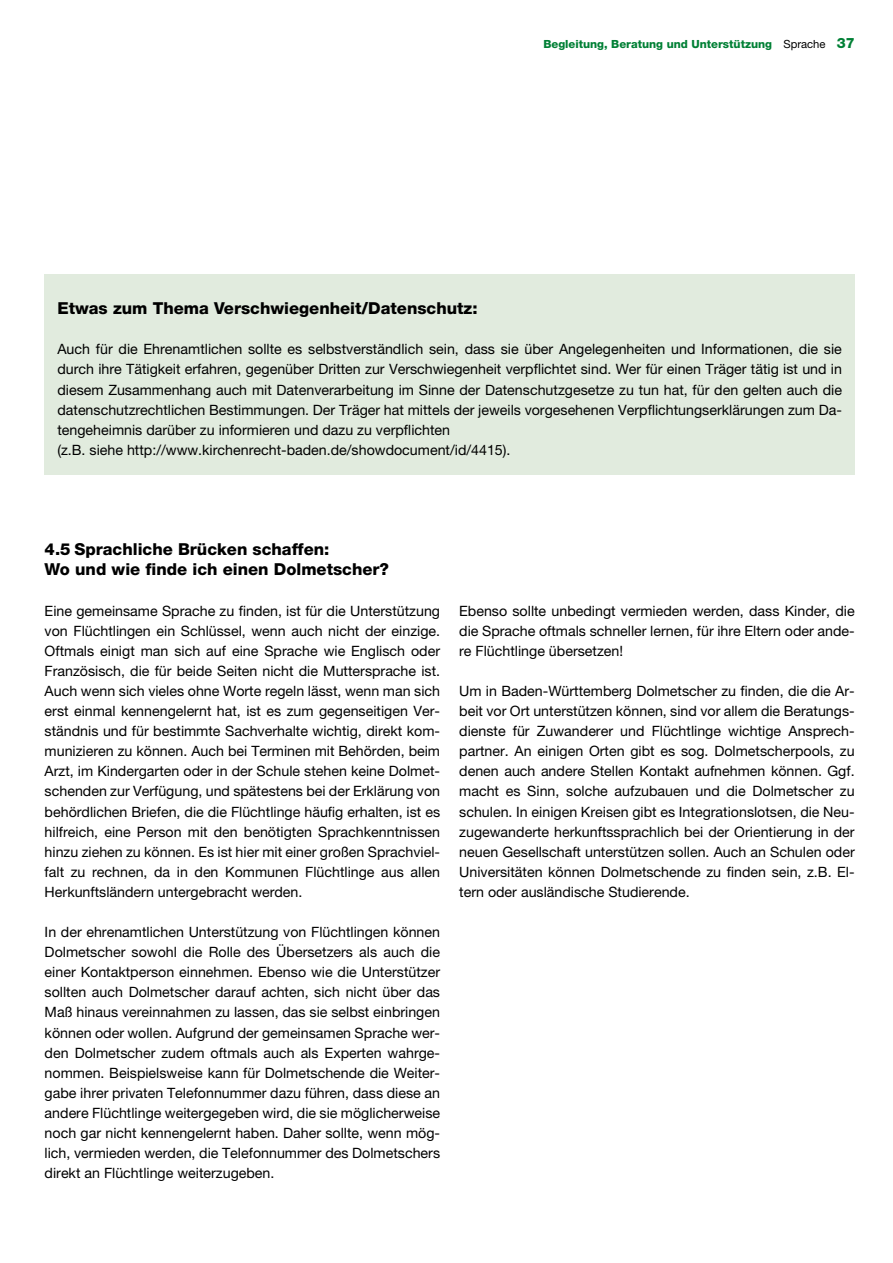
<style>
.page{position:relative;width:893px;height:1263px;background:#fff}
.page>*{position:absolute;margin:0;border:0;box-sizing:border-box;transform-origin:0 0}
.t1{font:800 16.5px/20.1px "Helvetica Neue LT Pro";color:#000}
.t2{font:14.25px/20.1px "Helvetica Neue LT Pro";color:#000;text-align:justify}
.t3{font:800 11.25px "Helvetica Neue LT Pro";color:#008035}
.s1{font-weight:400;color:#000}
.s2{font-size:14.25px}
</style>
<div class="page">
<div style="left:45px;top:274px;width:810px;height:201px;background:#e1ebde"></div>
<p class="t3" style="left:543px;top:38px;width:313px">Begleitung, Beratung und Unterstützung <span class="s1">Sprache</span> <span class="s2">37</span></p>
<p class="t1" style="left:57px;top:298px;width:422px">Etwas zum Thema Verschwiegenheit/Datenschutz:</p>
<p class="t2" style="left:57px;top:339px;width:786px;text-align:left">Auch für die Ehrenamtlichen sollte es selbstverständlich sein, dass sie über Angelegenheiten und Informationen, die sie durch ihre Tätigkeit erfahren, gegenüber Dritten zur Verschwiegenheit verpflichtet sind. Wer für einen Träger tätig ist und in diesem Zusammenhang auch mit Datenverarbeitung im Sinne der Datenschutzgesetze zu tun hat, für den gelten auch die datenschutzrechtlichen Bestimmungen. Der Träger hat mittels der jeweils vorgesehenen Verpflichtungserklärungen zum Da&shy;tengeheimnis darüber zu informieren und dazu zu verpflichten<br>(z.B. siehe http://www.kirchenrecht-baden.de/showdocument/id/4415).</p>
<p class="t1" style="left:45px;top:539px;width:346px">4.5 Sprachliche Brücken schaffen:<br>Wo und wie finde ich einen Dolmetscher?</p>
<p class="t2" style="left:45px;top:600px;width:397px">Eine gemeinsame Sprache zu finden, ist für die Unterstützung von Flüchtlingen ein Schlüssel, wenn auch nicht der einzige.<br>Oftmals einigt man sich auf eine Sprache wie Englisch oder Französisch, die für beide Seiten nicht die Muttersprache ist.<br>Auch wenn sich vieles ohne Worte regeln lässt, wenn man sich erst einmal kennengelernt hat, ist es zum gegenseitigen Ver&shy;ständnis und für bestimmte Sachverhalte wichtig, direkt kom&shy;munizieren zu können. Auch bei Terminen mit Behörden, beim Arzt, im Kindergarten oder in der Schule stehen keine Dolmet&shy;schenden zur Verfügung, und spätestens bei der Erklärung von behördlichen Briefen, die die Flüchtlinge häufig erhalten, ist es hilfreich, eine Person mit den benötigten Sprachkenntnissen hinzu ziehen zu können. Es ist hier mit einer großen Sprachviel&shy;falt zu rechnen, da in den Kommunen Flüchtlinge aus allen Herkunftsländern untergebracht werden.</p>
<p class="t2" style="left:45px;top:922px;width:397px">In der ehrenamtlichen Unterstützung von Flüchtlingen können Dolmetscher sowohl die Rolle des Übersetzers als auch die einer Kontaktperson einnehmen. Ebenso wie die Unterstützer sollten auch Dolmetscher darauf achten, sich nicht über das Maß hinaus vereinnahmen zu lassen, das sie selbst einbringen können oder wollen. Aufgrund der gemeinsamen Sprache wer&shy;den Dolmetscher zudem oftmals auch als Experten wahrge&shy;nommen. Beispielsweise kann für Dolmetschende die Weiter&shy;gabe ihrer privaten Telefonnummer dazu führen, dass diese an andere Flüchtlinge weitergegeben wird, die sie möglicherweise noch gar nicht kennengelernt haben. Daher sollte, wenn mög&shy;lich, vermieden werden, die Telefonnummer des Dolmetschers direkt an Flüchtlinge weiterzugeben.</p>
<p class="t2" style="left:459px;top:600px;width:397px">Ebenso sollte unbedingt vermieden werden, dass Kinder, die die Sprache oftmals schneller lernen, für ihre Eltern oder ande&shy;re Flüchtlinge übersetzen!</p>
<p class="t2" style="left:459px;top:681px;width:397px">Um in Baden-Württemberg Dolmetscher zu finden, die die Ar&shy;beit vor Ort unterstützen können, sind vor allem die Beratungs&shy;dienste für Zuwanderer und Flüchtlinge wichtige Ansprech&shy;partner. An einigen Orten gibt es sog. Dolmetscherpools, zu denen auch andere Stellen Kontakt aufnehmen können. Ggf. macht es Sinn, solche aufzubauen und die Dolmetscher zu schulen. In einigen Kreisen gibt es Integrationslotsen, die Neu&shy;zugewanderte herkunftssprachlich bei der Orientierung in der neuen Gesellschaft unterstützen sollen. Auch an Schulen oder Universitäten können Dolmetschende zu finden sein, z.B. El&shy;tern oder ausländische Studierende.</p>
</div>
